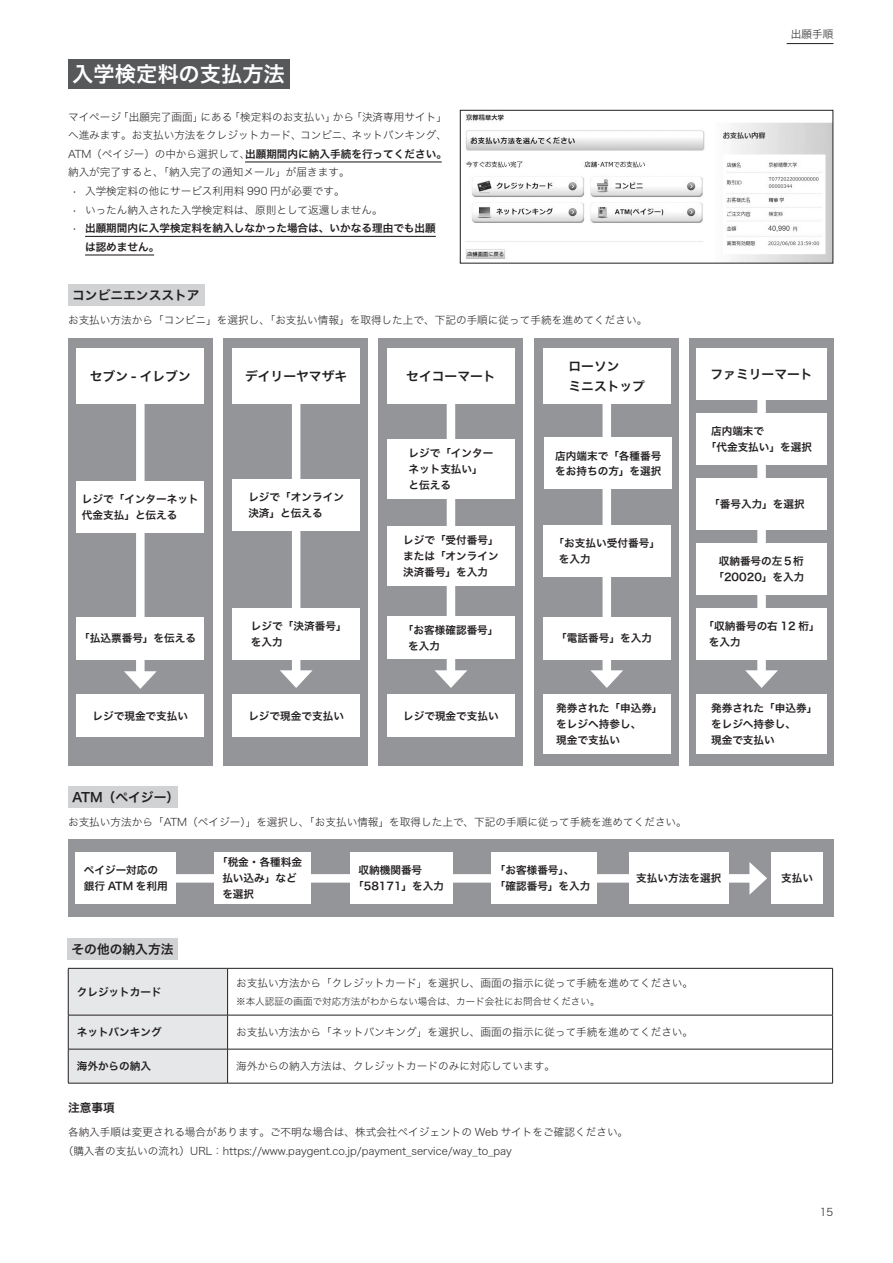
<style>
.page{position:relative;width:893px;height:1263px;background:#fff}
.page>*{position:absolute;margin:0;border:0;box-sizing:border-box;transform-origin:0 0}
.t1{font:21.3px "Hiragino Sans W6";color:#fff}
.t2{font:12.75px/19.2px "Hiragino Sans W6";color:#231f20}
.t3{font:11.7px "Hiragino Sans W6";color:#231f20}
.t4{font:10.65px/18.6px "Hiragino Sans W2";color:#231f20}
.t5{font:10.65px/15.9px "Hiragino Sans W6";color:#231f20}
.t6{font:9.6px "Hiragino Sans W2";color:#231f20}
.s1{font-family:"Hiragino Sans W2"}
</style>
<div class="page">
<hr style="left:787px;top:43px;width:46px;height:1px;background:#231f20">
<div style="left:68px;top:59px;width:222px;height:30px;background:#57585a"></div>
<hr style="left:245px;top:161px;width:197px;height:1px;background:#231f20">
<hr style="left:85px;top:236px;width:351px;height:1px;background:#231f20">
<hr style="left:85px;top:254px;width:69px;height:1px;background:#231f20">
<img style="left:466px;top:114px;width:365px;height:147px">
<div style="left:460px;top:110px;width:373px;height:153px;border:1px solid #231f20"></div>
<div style="left:68px;top:840px;width:765px;height:77px;background:#939598"></div>
<div style="left:168px;top:874px;width:588px;height:9px;background:#fff"></div>
<svg style="left:749px;top:862px;width:18px;height:33px"></svg>
<div style="left:75px;top:853px;width:101px;height:51px;background:#fff"></div>
<div style="left:214px;top:853px;width:97px;height:51px;background:#fff"></div>
<div style="left:350px;top:853px;width:103px;height:51px;background:#fff"></div>
<div style="left:492px;top:853px;width:105px;height:51px;background:#fff"></div>
<div style="left:629px;top:853px;width:100px;height:51px;background:#fff"></div>
<div style="left:771px;top:853px;width:52px;height:51px;background:#fff"></div>
<div style="left:68px;top:786px;width:109px;height:22px;background:#d1d2d4"></div>
<div style="left:67px;top:938px;width:111px;height:21px;background:#d1d2d4"></div>
<div style="left:69px;top:969px;width:158px;height:114px;background:#e6e7e9"></div>
<hr style="left:68px;top:968px;width:160px;height:1px;background:#231f20">
<hr style="left:68px;top:968px;width:1px;height:47px;background:#231f20">
<hr style="left:228px;top:968px;width:605px;height:1px;background:#231f20">
<hr style="left:227px;top:968px;width:1px;height:47px;background:#231f20">
<hr style="left:832px;top:968px;width:1px;height:47px;background:#231f20">
<hr style="left:68px;top:1015px;width:160px;height:1px;background:#231f20">
<hr style="left:68px;top:1015px;width:1px;height:34px;background:#231f20">
<hr style="left:228px;top:1015px;width:605px;height:1px;background:#231f20">
<hr style="left:227px;top:1015px;width:1px;height:34px;background:#231f20">
<hr style="left:832px;top:1015px;width:1px;height:34px;background:#231f20">
<hr style="left:68px;top:1049px;width:160px;height:1px;background:#231f20">
<hr style="left:68px;top:1049px;width:1px;height:34px;background:#231f20">
<hr style="left:228px;top:1049px;width:605px;height:1px;background:#231f20">
<hr style="left:227px;top:1049px;width:1px;height:34px;background:#231f20">
<hr style="left:832px;top:1049px;width:1px;height:34px;background:#231f20">
<hr style="left:68px;top:1083px;width:160px;height:1px;background:#231f20">
<hr style="left:228px;top:1083px;width:605px;height:1px;background:#231f20">
<div style="left:68px;top:285px;width:136px;height:21px;background:#d1d2d4"></div>
<div style="left:534px;top:338px;width:145px;height:427px;background:#939598"></div>
<div style="left:68px;top:338px;width:145px;height:427px;background:#939598"></div>
<div style="left:223px;top:338px;width:145px;height:427px;background:#939598"></div>
<div style="left:379px;top:338px;width:144px;height:427px;background:#939598"></div>
<div style="left:689px;top:338px;width:145px;height:427px;background:#939598"></div>
<div style="left:136px;top:365px;width:9px;height:313px;background:#fff"></div>
<svg style="left:124px;top:671px;width:33px;height:18px"></svg>
<div style="left:292px;top:364px;width:8px;height:313px;background:#fff"></div>
<svg style="left:280px;top:670px;width:33px;height:18px"></svg>
<div style="left:447px;top:364px;width:8px;height:313px;background:#fff"></div>
<svg style="left:435px;top:670px;width:32px;height:18px"></svg>
<div style="left:603px;top:364px;width:8px;height:313px;background:#fff"></div>
<svg style="left:590px;top:670px;width:33px;height:18px"></svg>
<div style="left:757px;top:364px;width:9px;height:313px;background:#fff"></div>
<svg style="left:745px;top:670px;width:33px;height:18px"></svg>
<div style="left:77px;top:348px;width:127px;height:56px;background:#fff"></div>
<div style="left:77px;top:482px;width:127px;height:51px;background:#fff"></div>
<div style="left:387px;top:439px;width:128px;height:59px;background:#fff"></div>
<div style="left:232px;top:479px;width:128px;height:51px;background:#fff"></div>
<div style="left:77px;top:617px;width:127px;height:42px;background:#fff"></div>
<div style="left:77px;top:694px;width:127px;height:43px;background:#fff"></div>
<div style="left:232px;top:694px;width:128px;height:43px;background:#fff"></div>
<div style="left:387px;top:694px;width:128px;height:43px;background:#fff"></div>
<div style="left:232px;top:608px;width:128px;height:51px;background:#fff"></div>
<div style="left:543px;top:525px;width:128px;height:51px;background:#fff"></div>
<div style="left:543px;top:617px;width:128px;height:42px;background:#fff"></div>
<div style="left:696px;top:694px;width:131px;height:60px;background:#fff"></div>
<div style="left:543px;top:694px;width:128px;height:60px;background:#fff"></div>
<div style="left:696px;top:543px;width:131px;height:51px;background:#fff"></div>
<div style="left:696px;top:608px;width:131px;height:51px;background:#fff"></div>
<div style="left:387px;top:526px;width:128px;height:59px;background:#fff"></div>
<div style="left:232px;top:348px;width:128px;height:56px;background:#fff"></div>
<div style="left:387px;top:348px;width:128px;height:56px;background:#fff"></div>
<div style="left:543px;top:348px;width:128px;height:56px;background:#fff"></div>
<div style="left:544px;top:438px;width:127px;height:51px;background:#fff"></div>
<div style="left:696px;top:413px;width:131px;height:51px;background:#fff"></div>
<div style="left:696px;top:478px;width:131px;height:51px;background:#fff"></div>
<div style="left:696px;top:348px;width:131px;height:51px;background:#fff"></div>
<div style="left:387px;top:616px;width:127px;height:43px;background:#fff"></div>
<h1 class="t1" style="left:72px;top:55px;width:214px">入学検定料の支払方法</h1>
<p class="t4" style="left:68px;top:106px;width:380px">マイページ「出願完了画面」にある「検定料のお支払い」から「決済専用サイト」へ進みます。お支払い方法をクレジットカード、コンビニ、ネットバンキング、</p>
<p class="t5" style="left:68px;top:145px;width:380px"><span class="s1">ATM（ペイジー）の中から選択して、</span>出願期間内に納入手続を行ってください。</p>
<p class="t4" style="left:68px;top:162px;width:283px">納入が完了すると、「納入完了の通知メール」が届きます。</p>
<p class="t4" style="left:72px;top:181px;width:274px">• 入学検定料の他にサービス利用料 990 円が必要です。</p>
<p class="t4" style="left:72px;top:199px;width:312px">• いったん納入された入学検定料は、原則として返還しません。</p>
<p class="t5" style="left:85px;top:218px;width:352px;line-height:18.6px;text-indent:-13px"><span class="s1">•</span> 出願期間内に入学検定料を納入しなかった場合は、いかなる理由でも出願は認めません。</p>
<p class="t2" style="left:72px;top:285px;width:129px">コンビニエンスストア</p>
<p class="t4" style="left:68px;top:310px;width:581px">お支払い方法から「コンビニ」を選択し、「お支払い情報」を取得した上で、下記の手順に従って手続を進めてください。</p>
<p class="t2" style="left:90px;top:366px;width:102px">セブン - イレブン</p>
<p class="t5" style="left:82px;top:491px;width:118px">レジで「インターネット代金支払」と伝える</p>
<p class="t5" style="left:79px;top:630px;width:118px">「払込票番号」を伝える</p>
<p class="t2" style="left:245px;top:366px;width:104px">デイリーヤマザキ</p>
<p class="t2" style="left:406px;top:366px;width:91px">セイコーマート</p>
<p class="t2" style="left:568px;top:356px;width:78px">ローソン<br>ミニストップ</p>
<p class="t5" style="left:248px;top:489px;width:97px">レジで「オンライン決済」と伝える</p>
<p class="t5" style="left:251px;top:617px;width:97px">レジで「決済番号」を入力</p>
<p class="t5" style="left:408px;top:444px;width:87px">レジで「インターネット支払い」と伝える</p>
<p class="t5" style="left:403px;top:531px;width:97px;text-align:justify">レジで「受付番号」または「オンライン決済番号」を入力</p>
<p class="t5" style="left:408px;top:621px;width:92px;text-indent:-5px">「お客様確認番号」を入力</p>
<p class="t5" style="left:555px;top:447px;width:108px">店内端末で「各種番号をお持ちの方」を選択</p>
<p class="t5" style="left:559px;top:534px;width:102px;text-indent:-5px">「お支払い受付番号」を入力</p>
<p class="t5" style="left:556px;top:630px;width:97px">「電話番号」を入力</p>
<p class="t5" style="left:92px;top:707px;width:97px">レジで現金で支払い</p>
<p class="t5" style="left:248px;top:707px;width:97px">レジで現金で支払い</p>
<p class="t5" style="left:403px;top:707px;width:97px">レジで現金で支払い</p>
<p class="t5" style="left:556px;top:700px;width:108px">発券された「申込券」をレジへ持参し、<br>現金で支払い</p>
<p class="t2" style="left:72px;top:787px;width:109px">ATM（ペイジー）</p>
<p class="t4" style="left:68px;top:811px;width:620px">お支払い方法から「ATM（ペイジー）」を選択し、「お支払い情報」を取得した上で、下記の手順に従って手続を進めてください。</p>
<p class="t4" style="left:791px;top:24px;width:44px">出願手順</p>
<p class="t2" style="left:711px;top:364px;width:104px">ファミリーマート</p>
<p class="t5" style="left:706px;top:423px;width:108px;text-indent:5px">店内端末で<br>「代金支払い」を選択</p>
<p class="t5" style="left:709px;top:495px;width:97px">「番号入力」を選択</p>
<p class="t5" style="left:713px;top:552px;width:92px;text-align:center">収納番号の左５桁「20020」を入力</p>
<p class="t5" style="left:709px;top:617px;width:112px;text-indent:-5px">「収納番号の右 12 桁」を入力</p>
<p class="t5" style="left:711px;top:700px;width:108px">発券された「申込券」をレジへ持参し、<br>現金で支払い</p>
<p class="t5" style="left:84px;top:862px;width:85px">ペイジー対応の銀行 ATM を利用</p>
<p class="t5" style="left:222px;top:854px;width:81px;text-indent:-5px">「税金・各種料金払い込み」などを選択</p>
<p class="t5" style="left:353px;top:862px;width:92px;text-indent:5px">収納機関番号「58171」を入力</p>
<p class="t5" style="left:495px;top:862px;width:97px">「お客様番号」、<br>「確認番号」を入力</p>
<p class="t5" style="left:636px;top:870px;width:87px">支払い方法を選択</p>
<p class="t5" style="left:781px;top:870px;width:33px">支払い</p>
<p class="t2" style="left:72px;top:939px;width:104px">その他の納入方法</p>
<p class="t5" style="left:77px;top:983px;width:87px">クレジットカード</p>
<p class="t4" style="left:236px;top:973px;width:459px">お支払い方法から「クレジットカード」を選択し、画面の指示に従って手続を進めてください。</p>
<p class="t6" style="left:236px;top:992px;width:365px">※本人認証の画面で対応方法がわからない場合は、カード会社にお問合せください。</p>
<p class="t5" style="left:77px;top:1024px;width:87px">ネットバンキング</p>
<p class="t4" style="left:236px;top:1022px;width:459px">お支払い方法から「ネットバンキング」を選択し、画面の指示に従って手続を進めてください。</p>
<p class="t5" style="left:77px;top:1058px;width:76px">海外からの納入</p>
<p class="t4" style="left:236px;top:1056px;width:320px">海外からの納入方法は、クレジットカードのみに対応しています。</p>
<p class="t3" style="left:68px;top:1097px;width:48px">注意事項</p>
<p class="t4" style="left:63px;top:1122px;width:567px;text-indent:5px">各納入手順は変更される場合があります。ご不明な場合は、株式会社ペイジェントの Web サイトをご確認ください。（購入者の支払いの流れ）URL：https://www.paygent.co.jp/payment_service/way_to_pay</p>
<p class="t4" style="left:820px;top:1202px;width:15px">15</p>
</div>
